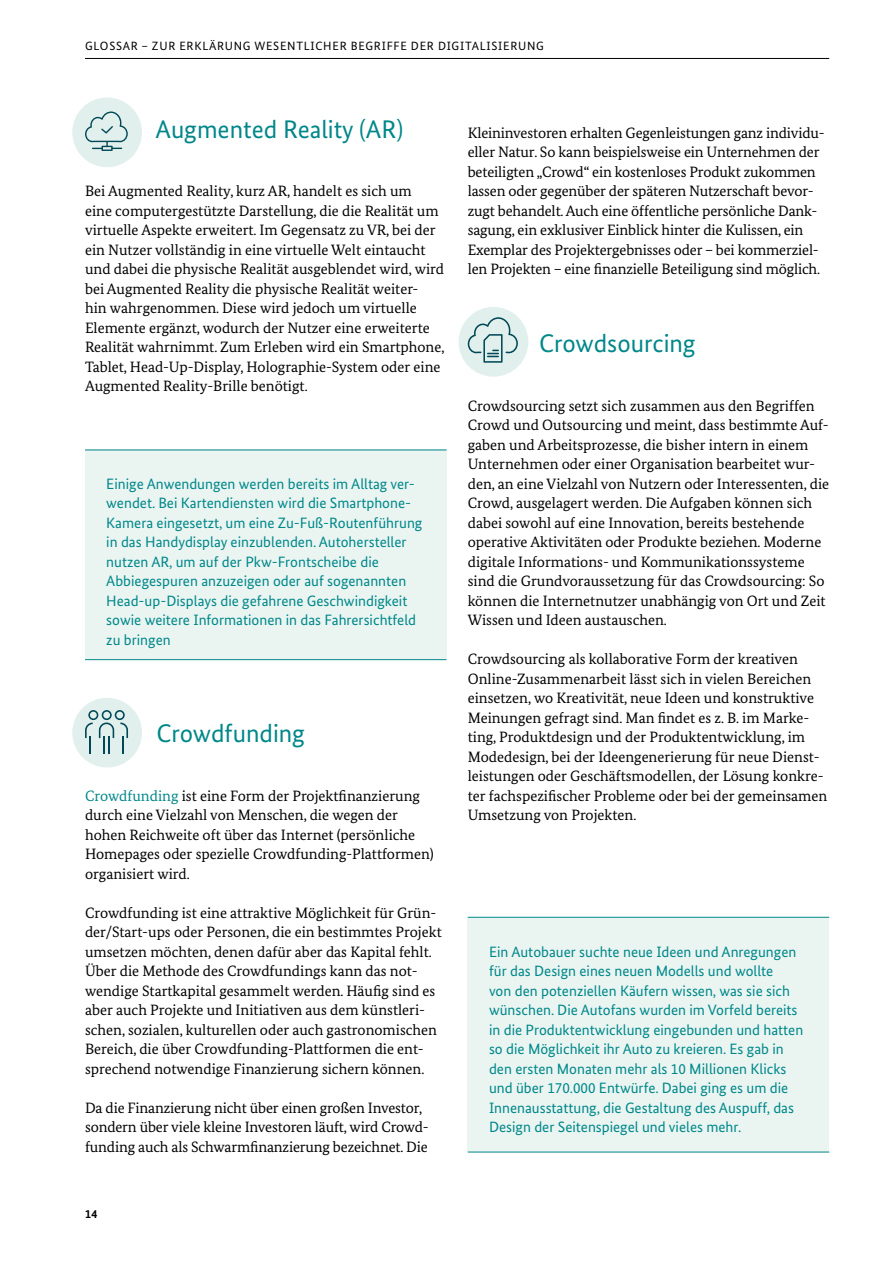
<style>
.page{position:relative;width:893px;height:1263px;background:#fff}
.page>*{position:absolute;margin:0;border:0;box-sizing:border-box;transform-origin:0 0}
.t1{font:25.5px "Bundes Sans";color:#008789}
.t2{font:15px/19.5px "Bundes Serif";color:#000}
.t3{font:15px/19.5px "Bundes Sans";color:#008789}
.t4{font:12px "Bundes Sans";letter-spacing:.06em;color:#000}
.t5{font:700 12px "Bundes Sans";color:#000}
.s1{color:#008789}
</style>
<div class="page">
<hr style="left:85px;top:58px;width:744px;height:1px;background:#000">
<div style="left:468px;top:918px;width:361px;height:234px;background:#eaf5f2"></div>
<div style="left:85px;top:450px;width:361px;height:209px;background:#eaf5f2"></div>
<hr style="left:85px;top:450px;width:361px;height:1px;background:#008789">
<hr style="left:468px;top:917px;width:361px;height:1px;background:#008789">
<hr style="left:85px;top:659px;width:361px;height:1px;background:#008789">
<hr style="left:468px;top:1152px;width:361px;height:1px;background:#008789">
<div style="left:72px;top:698px;width:70px;height:69px;background:#e1f0ec;border-radius:50%"></div>
<svg style="left:85px;top:710px;width:43px;height:43px"></svg>
<div style="left:459px;top:307px;width:69px;height:70px;background:#e1f0ec;border-radius:50%"></div>
<svg style="left:468px;top:317px;width:50px;height:46px"></svg>
<div style="left:72px;top:97px;width:70px;height:70px;background:#e1f0ec;border-radius:50%"></div>
<svg style="left:85px;top:111px;width:43px;height:40px"></svg>
<p class="t4" style="left:85px;top:38px;width:460px">GLOSSAR – ZUR ERKLÄRUNG WESENTLICHER BEGRIFFE DER DIGITALISIERUNG</p>
<h3 class="t1" style="left:156px;top:113px;width:249px">Augmented Reality (AR)</h3>
<p class="t2" style="left:85px;top:181px;width:361px">Bei Augmented Reality, kurz AR, handelt es sich um<br>eine computergestützte Darstellung, die die Realität um virtuelle Aspekte erweitert. Im Gegensatz zu VR, bei der ein Nutzer vollständig in eine virtuelle Welt eintaucht und dabei die physische Realität ausgeblendet wird, wird bei Augmented Reality die physische Realität weiter-<br>hin wahrgenommen. Diese wird jedoch um virtuelle Elemente ergänzt, wodurch der Nutzer eine erweiterte Realität wahrnimmt. Zum Erleben wird ein Smartphone, Tablet, Head-Up-Display, Holographie-System oder eine Augmented Reality-Brille benötigt.</p>
<p class="t3" style="left:106px;top:473px;width:318px">Einige Anwendungen werden bereits im Alltag ver&shy;wendet. Bei Kartendiensten wird die Smartphone-Kamera eingesetzt, um eine Zu-Fuß-Routenführung in das Handydisplay einzublenden. Autohersteller nutzen AR, um auf der Pkw-Frontscheibe die Abbiegespuren anzuzeigen oder auf sogenannten Head-up-Displays die gefahrene Geschwindigkeit sowie weitere Informationen in das Fahrersichtfeld zu bringen</p>
<h3 class="t1" style="left:156px;top:718px;width:150px">Crowdfunding</h3>
<p class="t2" style="left:85px;top:785px;width:350px"><span class="s1">Crowdfunding</span> ist eine Form der Projektfinanzierung durch eine Vielzahl von Menschen, die wegen der hohen Reichweite oft über das Internet (persönliche Homepages oder spezielle Crowdfunding-Plattformen) organisiert wird.</p>
<p class="t2" style="left:85px;top:902px;width:358px">Crowdfunding ist eine attraktive Möglichkeit für Grün&shy;der/Start-ups oder Personen, die ein bestimmtes Projekt umsetzen möchten, denen dafür aber das Kapital fehlt.<br>Über die Methode des Crowdfundings kann das not&shy;wendige Startkapital gesammelt werden. Häufig sind es aber auch Projekte und Initiativen aus dem künstleri&shy;schen, sozialen, kulturellen oder auch gastronomischen Bereich, die über Crowdfunding-Plattformen die ent&shy;sprechend notwendige Finanzierung sichern können.</p>
<p class="t2" style="left:85px;top:1097px;width:345px">Da die Finanzierung nicht über einen großen Investor, sondern über viele kleine Investoren läuft, wird Crowd&shy;funding auch als Schwarmfinanzierung bezeichnet. Die</p>
<p class="t5" style="left:85px;top:1207px;width:14px">14</p>
<p class="t2" style="left:468px;top:122px;width:358px">Kleininvestoren erhalten Gegenleistungen ganz individu&shy;eller Natur. So kann beispielsweise ein Unternehmen der beteiligten „Crowd“ ein kostenloses Produkt zukommen lassen oder gegenüber der späteren Nutzerschaft bevor&shy;zugt behandelt. Auch eine öffentliche persönliche Dank&shy;sagung, ein exklusiver Einblick hinter die Kulissen, ein Exemplar des Projektergebnisses oder – bei kommerziel&shy;len Projekten – eine finanzielle Beteiligung sind möglich.</p>
<h3 class="t1" style="left:539px;top:328px;width:158px">Crowdsourcing</h3>
<p class="t2" style="left:468px;top:395px;width:363px">Crowdsourcing setzt sich zusammen aus den Begriffen Crowd und Outsourcing und meint, dass bestimmte Auf&shy;gaben und Arbeitsprozesse, die bisher intern in einem Unternehmen oder einer Organisation bearbeitet wur&shy;den, an eine Vielzahl von Nutzern oder Interessenten, die Crowd, ausgelagert werden. Die Aufgaben können sich dabei sowohl auf eine Innovation, bereits bestehende operative Aktivitäten oder Produkte beziehen. Moderne digitale Informations- und Kommunikationssysteme sind die Grundvoraussetzung für das Crowdsourcing: So können die Internetnutzer unabhängig von Ort und Zeit Wissen und Ideen austauschen.</p>
<p class="t2" style="left:468px;top:649px;width:361px">Crowdsourcing als kollaborative Form der kreativen Online-Zusammenarbeit lässt sich in vielen Bereichen einsetzen, wo Kreativität, neue Ideen und konstruktive Meinungen gefragt sind. Man findet es z. B. im Marke&shy;ting, Produktdesign und der Produktentwicklung, im Modedesign, bei der Ideengenerierung für neue Dienst&shy;leistungen oder Geschäftsmodellen, der Lösung konkre&shy;ter fachspezifischer Probleme oder bei der gemeinsamen Umsetzung von Projekten.</p>
<p class="t3" style="left:489px;top:941px;width:316px">Ein Autobauer suchte neue Ideen und Anregungen für das Design eines neuen Modells und wollte<br>von den potenziellen Käufern wissen, was sie sich wünschen. Die Autofans wurden im Vorfeld bereits in die Produktentwicklung eingebunden und hatten so die Möglichkeit ihr Auto zu kreieren. Es gab in den ersten Monaten mehr als 10 Millionen Klicks und über 170.000 Entwürfe. Dabei ging es um die Innenausstattung, die Gestaltung des Auspuff, das Design der Seitenspiegel und vieles mehr.</p>
</div>
